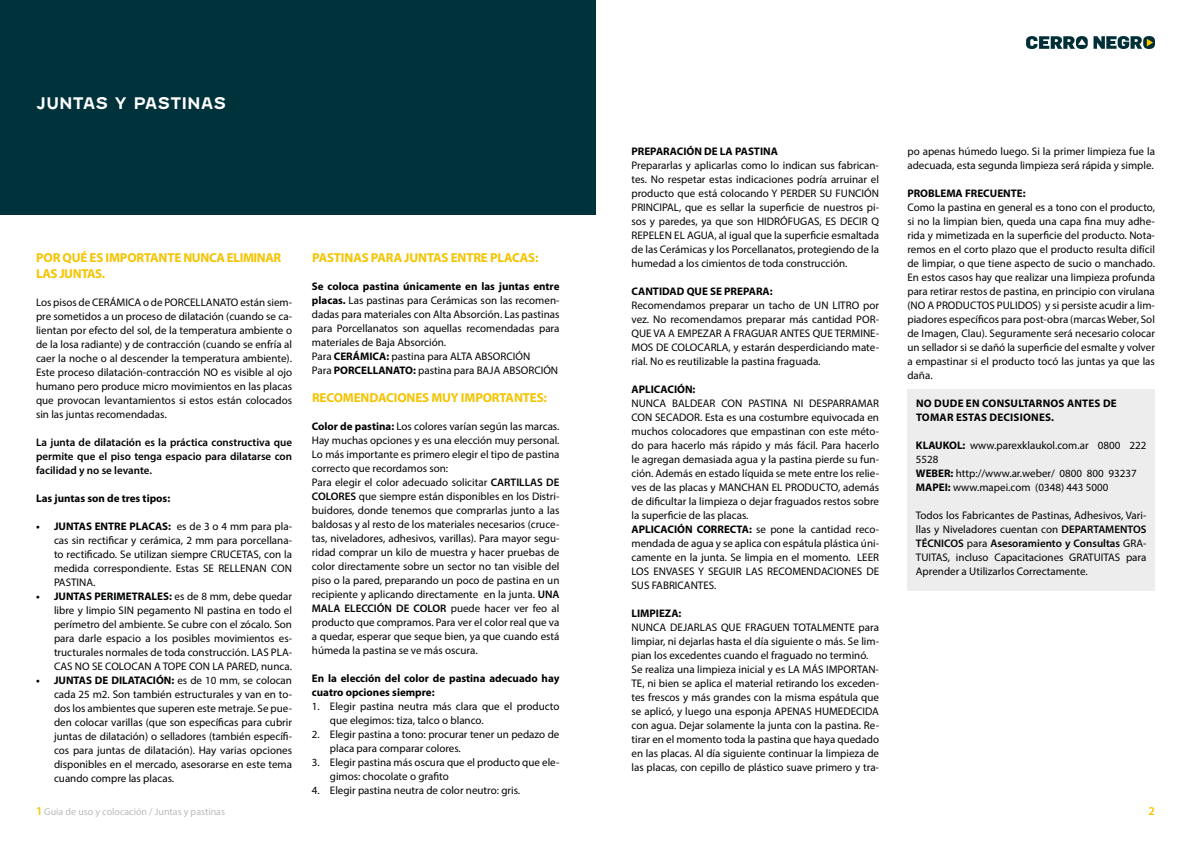
<style>
.page{position:relative;width:1191px;height:842px;background:#fff}
.page>*{position:absolute;margin:0;border:0;box-sizing:border-box;transform-origin:0 0}
.t1{font:700 16px "Fenwick Rg";color:#fff}
.t2{font:700 13px "Myriad Pro";letter-spacing:-.01em;color:#f5c400}
.t3{font:700 13px/15.6px "Myriad Pro";letter-spacing:-.03em;color:#f5c400}
.t4{font:600 12px "Myriad Pro";color:#f5c400}
.t5{font:11px/14px "Myriad Pro";color:#010202}
.t6{font:700 11px/14px "Myriad Pro";color:#010202}
.t7{font:600 11px/14px "Myriad Pro";color:#010202;text-align:justify}
.t8{font:700 11px/14px "Myriad Pro";letter-spacing:.02em;color:#010202}
.t9{font:10px "Myriad Pro";color:#bbb}
.s1{font-weight:700}
.s2{font-weight:600}
.s3{font-weight:600;font-size:12px;color:#f5c400}
</style>
<div class="page">
<div style="left:907px;top:389px;width:248px;height:201px;background:#ededed"></div>
<div style="left:0;top:0;width:595px;height:214px;background:#00323b"></div>
<svg style="left:1026px;top:36px;width:61px;height:13px"></svg>
<svg style="left:1093px;top:36px;width:62px;height:13px"></svg>
<h1 class="t1" style="left:36px;top:93px;width:192px">JUNTAS Y PASTINAS</h1>
<p class="t3" style="left:36px;top:250px;width:247px">POR QUÉ ES IMPORTANTE NUNCA ELIMINAR<br>LAS JUNTAS.</p>
<p class="t5" style="left:36px;top:295px;width:257px;text-align:justify">Los pisos de CERÁMICA o de PORCELLANATO están siem&shy;pre sometidos a un proceso de dilatación (cuando se ca&shy;lientan por efecto del sol, de la temperatura ambiente o de la losa radiante) y de contracción (cuando se enfría al caer la noche o al descender la temperatura ambiente).<br>Este proceso dilatación-contracción NO es visible al ojo humano pero produce micro movimientos en las placas que provocan levantamientos si estos están colocados sin las juntas recomendadas.</p>
<p class="t7" style="left:36px;top:435px;width:258px">La junta de dilatación es la práctica constructiva que permite que el piso tenga espacio para dilatarse con facilidad y no se levante.</p>
<p class="t6" style="left:36px;top:491px;width:136px">Las juntas son de tres tipos:</p>
<p class="t5" style="left:54px;top:519px;width:239px;text-align:justify;text-indent:-18px"><span class="s1">• JUNTAS ENTRE PLACAS:</span> es de 3 o 4 mm para pla&shy;cas sin rectificar y cerámica, 2 mm para porcellana&shy;to rectificado. Se utilizan siempre CRUCETAS, con la medida correspondiente. Estas SE RELLENAN CON PASTINA.</p>
<p class="t5" style="left:54px;top:589px;width:239px;text-align:justify;text-indent:-18px"><span class="s1">• JUNTAS PERIMETRALES:</span> es de 8 mm, debe quedar libre y limpio SIN pegamento NI pastina en todo el perímetro del ambiente. Se cubre con el zócalo. Son para darle espacio a los posibles movimientos es&shy;tructurales normales de toda construcción. LAS PLA-CAS NO SE COLOCAN A TOPE CON LA PARED, nunca.</p>
<p class="t5" style="left:54px;top:673px;width:239px;text-align:justify;text-indent:-18px"><span class="s1">• JUNTAS DE DILATACIÓN:</span> es de 10 mm, se colocan cada 25 m2. Son también estructurales y van en to&shy;dos los ambientes que superen este metraje. Se pue&shy;den colocar varillas (que son específicas para cubrir juntas de dilatación) o selladores (también específi&shy;cos para juntas de dilatación). Hay varias opciones disponibles en el mercado, asesorarse en este tema cuando compre las placas.</p>
<p class="t2" style="left:312px;top:250px;width:228px">PASTINAS PARA JUNTAS ENTRE PLACAS:</p>
<p class="t5" style="left:312px;top:279px;width:249px"><span class="s1">Se coloca pastina únicamente en las juntas entre placas.</span> Las pastinas para Cerámicas son las recomen&shy;dadas para materiales con Alta Absorción. Las pastinas para Porcellanatos son aquellas recomendadas para materiales de Baja Absorción.<br>Para <span class="s1">CERÁMICA:</span> pastina para ALTA ABSORCIÓN<br>Para <span class="s1">PORCELLANATO:</span> pastina para BAJA ABSORCIÓN</p>
<p class="t2" style="left:312px;top:390px;width:236px">RECOMENDACIONES MUY IMPORTANTES:</p>
<p class="t5" style="left:312px;top:419px;width:249px"><span class="s1">Color de pastina:</span> Los colores varían según las marcas.<br>Hay muchas opciones y es una elección muy personal.<br>Lo más importante es primero elegir el tipo de pastina correcto que recordamos son:<br>Para elegir el color adecuado solicitar <span class="s2">CARTILLAS DE COLORES</span> que siempre están disponibles en los Distri&shy;buidores, donde tenemos que comprarlas junto a las baldosas y al resto de los materiales necesarios (cruce&shy;tas, niveladores, adhesivos, varillas). Para mayor segu&shy;ridad comprar un kilo de muestra y hacer pruebas de color directamente sobre un sector no tan visible del piso o la pared, preparando un poco de pastina en un recipiente y aplicando directamente en la junta. <span class="s2">UNA MALA ELECCIÓN DE COLOR</span> puede hacer ver feo al producto que compramos. Para ver el color real que va a quedar, esperar que seque bien, ya que cuando está húmeda la pastina se ve más oscura.</p>
<p class="t6" style="left:312px;top:672px;width:249px">En la elección del color de pastina adecuado hay cuatro opciones siempre:</p>
<p class="t5" style="left:330px;top:699px;width:231px;text-indent:-18px">1. Elegir pastina neutra más clara que el producto que elegimos: tiza, talco o blanco.</p>
<p class="t5" style="left:330px;top:727px;width:231px;text-indent:-18px">2. Elegir pastina a tono: procurar tener un pedazo de placa para comparar colores.</p>
<p class="t5" style="left:330px;top:755px;width:231px;text-indent:-18px">3. Elegir pastina más oscura que el producto que ele&shy;gimos: chocolate o grafito</p>
<p class="t5" style="left:312px;top:783px;width:210px">4. Elegir pastina neutra de color neutro: gris.</p>
<p class="t6" style="left:631px;top:144px;width:148px">PREPARACIÓN DE LA PASTINA</p>
<p class="t5" style="left:631px;top:158px;width:249px;text-align:justify">Prepararlas y aplicarlas como lo indican sus fabrican&shy;tes. No respetar estas indicaciones podría arruinar el producto que está colocando Y PERDER SU FUNCIÓN PRINCIPAL, que es sellar la superficie de nuestros pi&shy;sos y paredes, ya que son HIDRÓFUGAS, ES DECIR Q REPELEN EL AGUA, al igual que la superficie esmaltada de las Cerámicas y los Porcellanatos, protegiendo de la humedad a los cimientos de toda construcción.</p>
<p class="t6" style="left:631px;top:284px;width:143px">CANTIDAD QUE SE PREPARA:</p>
<p class="t5" style="left:631px;top:298px;width:249px;text-align:justify">Recomendamos preparar un tacho de UN LITRO por vez. No recomendamos preparar más cantidad POR-QUE VA A EMPEZAR A FRAGUAR ANTES QUE TERMINE-MOS DE COLOCARLA, y estarán desperdiciando mate&shy;rial. No es reutilizable la pastina fraguada.</p>
<p class="t6" style="left:631px;top:382px;width:65px">APLICACIÓN:</p>
<p class="t5" style="left:631px;top:396px;width:249px">NUNCA BALDEAR CON PASTINA NI DESPARRAMAR CON SECADOR. Esta es una costumbre equivocada en muchos colocadores que empastinan con este méto&shy;do para hacerlo más rápido y más fácil. Para hacerlo le agregan demasiada agua y la pastina pierde su fun&shy;ción. Además en estado líquida se mete entre los relie&shy;ves de las placas y MANCHAN EL PRODUCTO, además de dificultar la limpieza o dejar fraguados restos sobre la superficie de las placas.<br><span class="s1">APLICACIÓN CORRECTA:</span> se pone la cantidad reco&shy;mendada de agua y se aplica con espátula plástica úni&shy;camente en la junta. Se limpia en el momento. LEER LOS ENVASES Y SEGUIR LAS RECOMENDACIONES DE SUS FABRICANTES.</p>
<p class="t6" style="left:631px;top:606px;width:51px">LIMPIEZA:</p>
<p class="t5" style="left:631px;top:620px;width:249px">NUNCA DEJARLAS QUE FRAGUEN TOTALMENTE para limpiar, ni dejarlas hasta el día siguiente o más. Se lim&shy;pian los excedentes cuando el fraguado no terminó.<br>Se realiza una limpieza inicial y es LA MÁS IMPORTAN-TE, ni bien se aplica el material retirando los exceden&shy;tes frescos y más grandes con la misma espátula que se aplicó, y luego una esponja APENAS HUMEDECIDA con agua. Dejar solamente la junta con la pastina. Re&shy;tirar en el momento toda la pastina que haya quedado en las placas. Al día siguiente continuar la limpieza de las placas, con cepillo de plástico suave primero y tra-</p>
<p class="t5" style="left:907px;top:144px;width:249px">po apenas húmedo luego. Si la primer limpieza fue la adecuada, esta segunda limpieza será rápida y simple.</p>
<p class="t6" style="left:907px;top:186px;width:120px">PROBLEMA FRECUENTE:</p>
<p class="t5" style="left:907px;top:200px;width:249px;text-align:justify">Como la pastina en general es a tono con el producto, si no la limpian bien, queda una capa fina muy adhe&shy;rida y mimetizada en la superficie del producto. Nota&shy;remos en el corto plazo que el producto resulta difícil de limpiar, o que tiene aspecto de sucio o manchado.<br>En estos casos hay que realizar una limpieza profunda para retirar restos de pastina, en principio con virulana (NO A PRODUCTOS PULIDOS) y si persiste acudir a lim&shy;piadores específicos para post-obra (marcas Weber, Sol de Imagen, Clau). Seguramente será necesario colocar un sellador si se dañó la superficie del esmalte y volver a empastinar si el producto tocó las juntas ya que las daña.</p>
<p class="t8" style="left:916px;top:396px;width:202px">NO DUDE EN CONSULTARNOS ANTES DE<br>TOMAR ESTAS DECISIONES.</p>
<p class="t5" style="left:916px;top:438px;width:232px"><span class="s1">KLAUKOL:</span> www.parexklaukol.com.ar 0800 222<br>5528<br><span class="s1">WEBER:</span> http://www.ar.weber/ 0800 800 93237<br><span class="s1">MAPEI:</span> www.mapei.com (0348) 443 5000</p>
<p class="t5" style="left:916px;top:508px;width:232px;text-align:justify">Todos los Fabricantes de Pastinas, Adhesivos, Vari&shy;llas y Niveladores cuentan con <span class="s2">DEPARTAMENTOS TÉCNICOS</span> para <span class="s2">Asesoramiento y Consultas</span> GRA-TUITAS, incluso Capacitaciones GRATUITAS para Aprender a Utilizarlos Correctamente.</p>
<p class="t9" style="left:36px;top:805px;width:191px"><span class="s3">1</span> Guia de uso y colocación / Juntas y pastinas</p>
<p class="t4" style="left:1148px;top:803px;width:8px">2</p>
</div>
